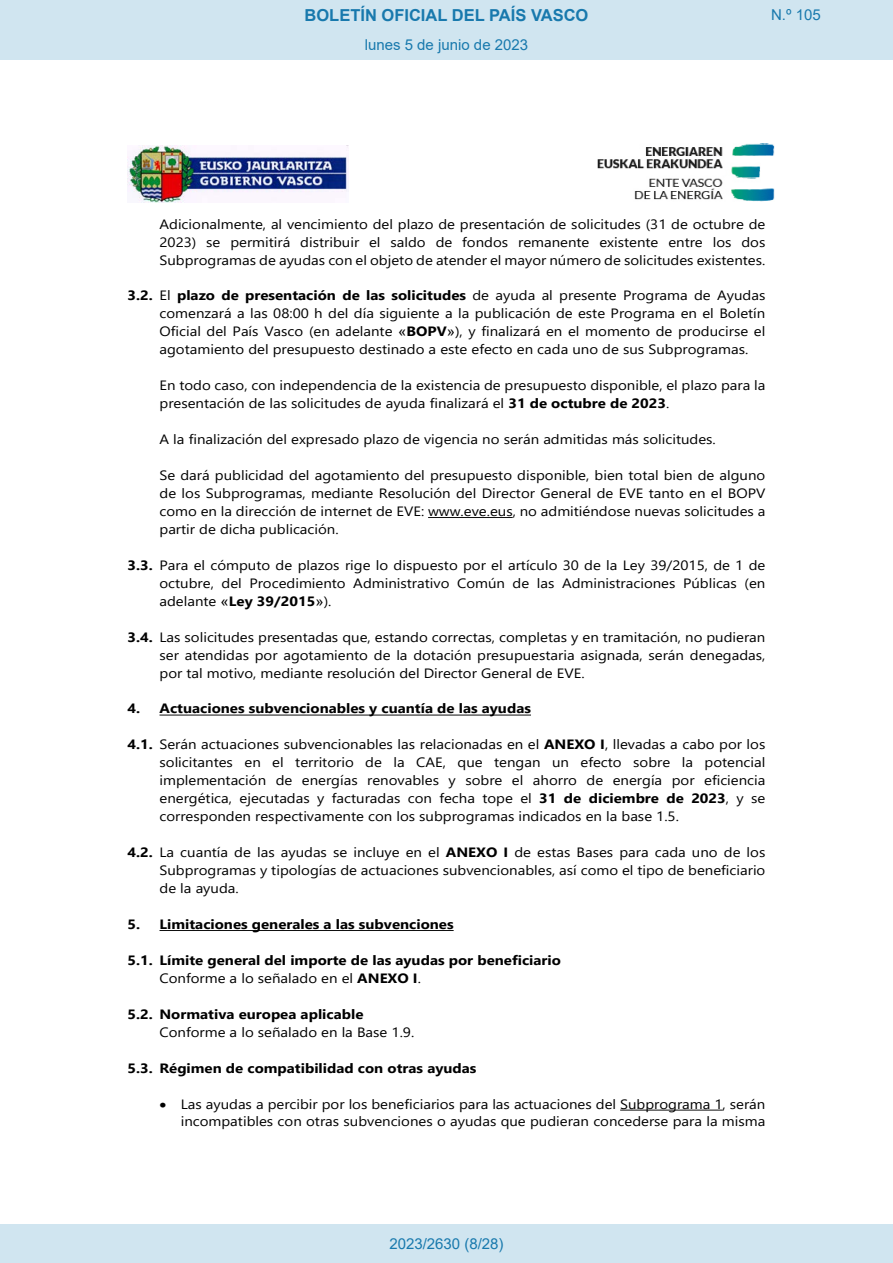
<style>
.page{position:relative;width:893px;height:1263px;background:#fff}
.page>*{position:absolute;margin:0;border:0;box-sizing:border-box;transform-origin:0 0}
.t1{font:700 16.5px "Arial";color:#1879ad}
.Paginacion_Centro{font:15px "Arial";color:#1879ad}
.t2{font:13.5px/18px "Segoe UI";color:#000;text-align:justify;scale:1.11 1}
.t3{font:700 13.5px/18px "Segoe UI";color:#000;scale:1.11 1}
.s1{font-weight:700}
.s2{font-family:"Arial"}
.s3{font-weight:400}
</style>
<div class="page">
<img style="left:128px;top:146px;width:221px;height:56px">
<img style="left:598px;top:144px;width:176px;height:58px">
<hr style="left:428px;top:517px;width:85px;height:1px;background:#000">
<hr style="left:160px;top:715px;width:371px;height:1px;background:#000">
<hr style="left:160px;top:930px;width:294px;height:1px;background:#000">
<hr style="left:620px;top:1110px;width:103px;height:1px;background:#000">
<div style="left:0;top:0;width:893px;height:60px;background:#d0e5f0"></div>
<div style="left:0;top:1225px;width:893px;height:38px;background:#d0e5f0"></div>
<p class="t1" style="left:305px;top:3px;width:285px">BOLETÍN OFICIAL DEL PAÍS VASCO</p>
<p class="Paginacion_Centro" style="left:771px;top:5px;width:51px">N.º 105</p>
<p class="Paginacion_Centro" style="left:365px;top:35px;width:165px">lunes 5 de junio de 2023</p>
<p class="t2" style="left:160px;top:214px;width:547px">Adicionalmente, al vencimiento del plazo de presentación de solicitudes (31 de octubre de 2023) se permitirá distribuir el saldo de fondos remanente existente entre los dos Subprogramas de ayudas con el objeto de atender el mayor número de solicitudes existentes.</p>
<p class="t2" style="left:160px;top:285px;width:547px;text-indent:-32px"><span class="s1">3.2.</span> El <span class="s1">plazo de presentación de las solicitudes</span> de ayuda al presente Programa de Ayudas comenzará a las 08:00 h del día siguiente a la publicación de este Programa en el Boletín Oficial del País Vasco (en adelante <span class="s2">«</span><span class="s1">BOPV</span><span class="s2">»</span>), y finalizará en el momento de producirse el agotamiento del presupuesto destinado a este efecto en cada uno de sus Subprogramas.</p>
<p class="t2" style="left:160px;top:375px;width:547px">En todo caso, con independencia de la existencia de presupuesto disponible, el plazo para la presentación de las solicitudes de ayuda finalizará el <span class="s1">31 de octubre de 2023</span>.</p>
<p class="t2" style="left:160px;top:429px;width:503px">A la finalización del expresado plazo de vigencia no serán admitidas más solicitudes.</p>
<p class="t2" style="left:160px;top:465px;width:547px">Se dará publicidad del agotamiento del presupuesto disponible, bien total bien de alguno de los Subprogramas, mediante Resolución del Director General de EVE tanto en el BOPV como en la dirección de internet de EVE: www.eve.eus, no admitiéndose nuevas solicitudes a partir de dicha publicación.</p>
<p class="t2" style="left:160px;top:555px;width:547px;text-indent:-32px"><span class="s1">3.3.</span> Para el cómputo de plazos rige lo dispuesto por el artículo 30 de la Ley 39/2015, de 1 de octubre, del Procedimiento Administrativo Común de las Administraciones Públicas (en adelante <span class="s2">«</span><span class="s1">Ley 39/2015</span><span class="s2">»</span>).</p>
<p class="t2" style="left:160px;top:627px;width:547px;text-indent:-32px"><span class="s1">3.4.</span> Las solicitudes presentadas que, estando correctas, completas y en tramitación, no pudieran ser atendidas por agotamiento de la dotación presupuestaria asignada, serán denegadas, por tal motivo, mediante resolución del Director General de EVE.</p>
<p class="t3" style="left:128px;top:699px;width:365px">4. Actuaciones subvencionables y cuantía de las ayudas</p>
<p class="t2" style="left:160px;top:734px;width:547px;text-indent:-32px"><span class="s1">4.1.</span> Serán actuaciones subvencionables las relacionadas en el <span class="s1">ANEXO I</span>, llevadas a cabo por los solicitantes en el territorio de la CAE, que tengan un efecto sobre la potencial implementación de energías renovables y sobre el ahorro de energía por eficiencia energética, ejecutadas y facturadas con fecha tope el <span class="s1">31 de diciembre de 2023</span>, y se corresponden respectivamente con los subprogramas indicados en la base 1.5.</p>
<p class="t2" style="left:160px;top:842px;width:547px;text-indent:-32px"><span class="s1">4.2.</span> La cuantía de las ayudas se incluye en el <span class="s1">ANEXO I</span> de estas Bases para cada uno de los Subprogramas y tipologías de actuaciones subvencionables, así como el tipo de beneficiario de la ayuda.</p>
<p class="t3" style="left:128px;top:914px;width:295px">5. Limitaciones generales a las subvenciones</p>
<p class="t3" style="left:160px;top:950px;width:363px;text-indent:-32px">5.1. Límite general del importe de las ayudas por beneficiario<br><span class="s3">Conforme a lo señalado en el</span> ANEXO I<span class="s3">.</span></p>
<p class="t2" style="left:160px;top:1004px;width:231px;text-indent:-32px"><span class="s1">5.2. Normativa europea aplicable<br></span>Conforme a lo señalado en la Base 1.9.</p>
<p class="t3" style="left:128px;top:1058px;width:316px">5.3. Régimen de compatibilidad con otras ayudas</p>
<p class="t2" style="left:160px;top:1093px;width:547px;text-align:right">• Las ayudas a percibir por los beneficiarios para las actuaciones del Subprograma 1, serán incompatibles con otras subvenciones o ayudas que pudieran concederse para la misma</p>
<p class="Paginacion_Centro" style="left:389px;top:1234px;width:116px">2023/2630 (8/28)</p>
</div>
